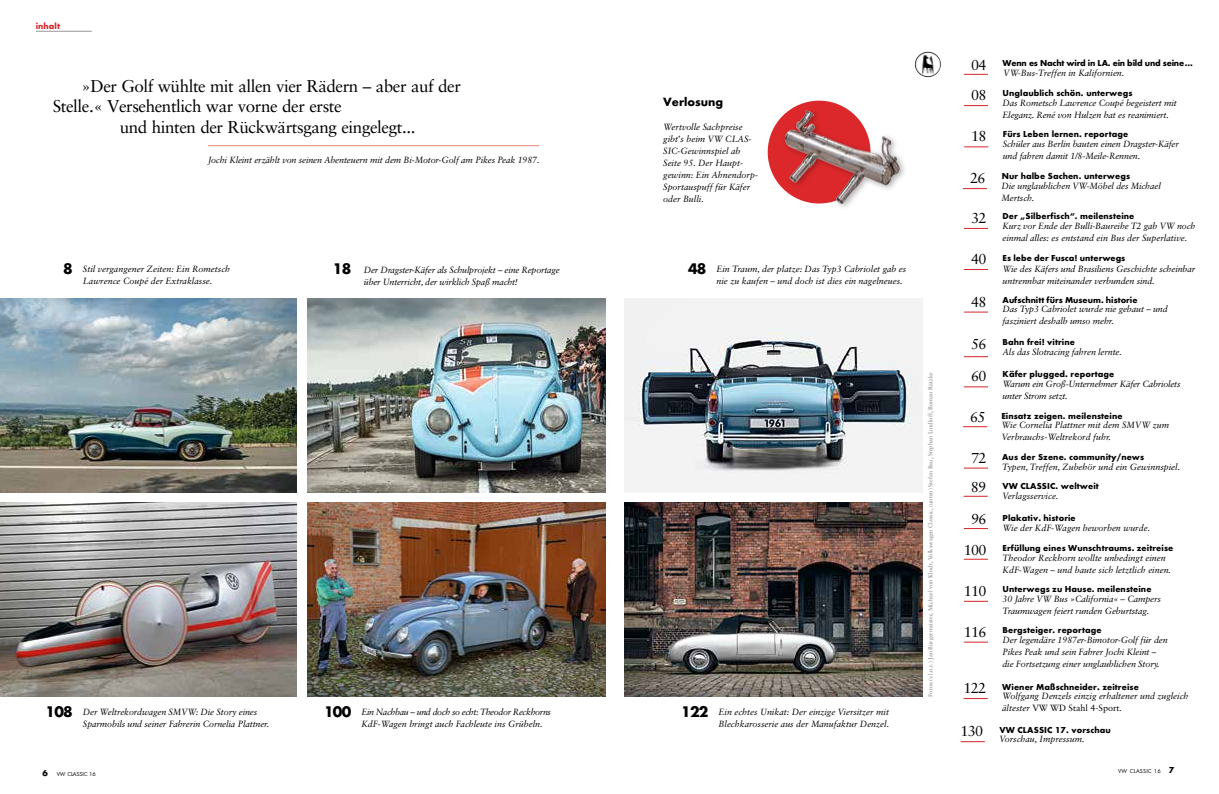
<style>
.page{position:relative;width:1219px;height:794px;background:#fff}
.page>*{position:absolute;margin:0;border:0;box-sizing:border-box;transform-origin:0 0}
.t1{font:17px "Sabon LT Std";letter-spacing:-.025em;color:#000}
.t2{font:700 16px "Futura TOT";letter-spacing:-.05em;color:#000}
.t3{font:700 12.5px "Futura TOT";color:#000}
.t4{font:italic 9px/12px "Sabon LT Std";letter-spacing:-.01em;color:#000}
.t5{font:700 9px "Futura TOT";letter-spacing:.01em;color:#000}
.t6{font:italic 9px/12px "Sabon LT Std";letter-spacing:-.04em;color:#000}
.t7{font:700 9px "Futura TOT";letter-spacing:-.02em;color:#000}
.t8{font:700 9px "Futura TOT";letter-spacing:.01em;color:#d6242a}
.t9{font:6px "Sabon LT Std";color:#838283}
.t10{font:6px "Futura TOT Boo";letter-spacing:-.025em;color:#000}
.t11{font:6px "Futura TOT Boo";color:#000}
.s1{font-style:normal}
.s2{font-family:"Sabon LT Std";font-weight:400;font-size:14.5px}
.s3{font-family:"Futura TOT";font-weight:700;font-size:9px}
</style>
<div class="page">
<hr style="left:208px;top:145px;width:331px;height:1px;background:#ea8a77">
<hr style="left:36px;top:31px;width:56px;height:1px;background:#989898">
<img style="left:0;top:502px;width:296px;height:195px">
<img style="left:307px;top:502px;width:298px;height:195px">
<img style="left:307px;top:298px;width:298px;height:194px">
<img style="left:0;top:298px;width:296px;height:194px">
<svg style="left:964px;top:386px;width:24px;height:1px"></svg>
<svg style="left:963px;top:188px;width:24px;height:1px"></svg>
<svg style="left:964px;top:105px;width:24px;height:1px"></svg>
<svg style="left:964px;top:74px;width:24px;height:1px"></svg>
<img style="left:915px;top:51px;width:26px;height:26px;border-radius:13px">
<svg style="left:964px;top:496px;width:24px;height:1px"></svg>
<svg style="left:964px;top:528px;width:24px;height:1px"></svg>
<svg style="left:964px;top:642px;width:24px;height:1px"></svg>
<svg style="left:964px;top:147px;width:24px;height:1px"></svg>
<svg style="left:963px;top:698px;width:25px;height:1px"></svg>
<svg style="left:961px;top:741px;width:24px;height:1px"></svg>
<svg style="left:964px;top:468px;width:24px;height:1px"></svg>
<svg style="left:963px;top:426px;width:24px;height:1px"></svg>
<svg style="left:964px;top:228px;width:24px;height:1px"></svg>
<svg style="left:964px;top:269px;width:24px;height:1px"></svg>
<svg style="left:964px;top:312px;width:24px;height:1px"></svg>
<svg style="left:964px;top:356px;width:24px;height:1px"></svg>
<svg style="left:964px;top:559px;width:24px;height:1px"></svg>
<svg style="left:964px;top:601px;width:24px;height:1px"></svg>
<img style="left:624px;top:502px;width:298px;height:195px">
<img style="left:624px;top:298px;width:298px;height:194px">
<img style="left:767px;top:106px;width:138px;height:102px">
<p class="t8" style="left:36px;top:20px;width:26px">inhalt</p>
<h1 class="t1" style="left:82px;top:75px;width:381px">»Der Golf wühlte mit allen vier Rädern – aber auf der</h1>
<h1 class="t1" style="left:53px;top:96px;width:290px">Stelle.« Versehentlich war vorne der erste</h1>
<h1 class="t1" style="left:120px;top:117px;width:297px">und hinten der Rückwärtsgang eingelegt...</h1>
<p class="t4" style="left:208px;top:153px;width:333px">Jochi Kleint erzählt von seinen Abenteuern mit dem Bi-Motor-Golf am Pikes Peak 1987.</p>
<h3 class="t3" style="left:663px;top:94px;width:61px">Verlosung</h3>
<p class="t4" style="left:663px;top:120px;width:96px">Wertvolle Sachpreise gibt<span class="s1">’</span>s beim VW CLAS-<br>SIC-Gewinnspiel ab<br>Seite 95. Der Haupt&shy;gewinn: Ein Ahnendorp-<br>Sportauspuff für Käfer oder Bulli.</p>
<p class="t7" style="left:1003px;top:57px;width:192px">Wenn es Nacht wird in LA. ein bild und seine...</p>
<p class="t4" style="left:971px;top:67px;width:155px"><sup>04</sup> VW-Bus-Treffen in Kalifornien.</p>
<p class="t5" style="left:1003px;top:87px;width:131px">Unglaublich schön. unterwegs</p>
<p class="t4" style="left:1002px;top:96px;width:176px;text-indent:-31px"><sup>08</sup> Das Rometsch Lawrence Coupé begeistert mit<br>Eleganz. René von Hulzen hat es reanimiert.</p>
<p class="t5" style="left:1003px;top:128px;width:127px">Fürs Leben lernen. reportage</p>
<p class="t4" style="left:1003px;top:138px;width:178px;text-indent:-31px"><sup>18</sup> Schüler aus Berlin bauten einen Dragster-Käfer und fahren damit 1/8-Meile-Rennen.</p>
<p class="t5" style="left:970px;top:171px;width:162px"><span class="s2">26</span> Nur halbe Sachen. unterwegs</p>
<p class="t4" style="left:1001px;top:180px;width:161px">Die unglaublichen VW-Möbel des Michael<br>Mertsch.</p>
<h2 class="t2" style="left:63px;top:259px;width:11px">8</h2>
<p class="t4" style="left:364px;top:263px;width:197px">Der Dragster-Käfer als Schulprojekt – eine Reportage über Unterricht, der wirklich Spaß macht!</p>
<h2 class="t2" style="left:333px;top:259px;width:20px">18</h2>
<p class="t4" style="left:83px;top:263px;width:149px">Stil vergangener Zeiten: Ein Rometsch<br>Lawrence Coupé der Extraklasse.</p>
<h2 class="t2" style="left:688px;top:259px;width:20px">48</h2>
<p class="t4" style="left:717px;top:263px;width:191px">Ein Traum, der platze: Das Typ3 Cabriolet gab es nie zu kaufen – und doch ist dies ein nagelneues.</p>
<p class="t5" style="left:1003px;top:210px;width:133px">Der „Silberfisch“. meilensteine</p>
<p class="t4" style="left:1003px;top:220px;width:194px;text-indent:-32px"><sup>32</sup> Kurz vor Ende der Bulli-Baureihe T2 gab VW noch einmal alles: es entstand ein Bus der Superlative.</p>
<p class="t5" style="left:971px;top:252px;width:156px"><span class="s2">40</span> Es lebe der Fusca! unterwegs</p>
<p class="t4" style="left:1003px;top:263px;width:194px">Wie des Käfers und Brasiliens Geschichte scheinbar untrennbar miteinander verbunden sind.</p>
<p class="t5" style="left:1003px;top:294px;width:136px">Aufschnitt fürs Museum. historie</p>
<p class="t4" style="left:1003px;top:303px;width:167px;text-indent:-32px"><sup>48</sup> Das Typ3 Cabriolet wurde nie gebaut – und fasziniert deshalb umso mehr.</p>
<p class="t5" style="left:971px;top:336px;width:105px"><span class="s2">56</span> Bahn frei! vitrine</p>
<p class="t4" style="left:1003px;top:345px;width:121px">Als das Slotracing fahren lernte.</p>
<h2 class="t2" style="left:46px;top:701px;width:29px">108</h2>
<p class="t6" style="left:361px;top:705px;width:191px">Ein Nachbau – und doch so echt: Theodor Reckhorns<br>KdF-Wagen bringt auch Fachleute ins Grübeln.</p>
<h2 class="t2" style="left:324px;top:702px;width:29px">100</h2>
<p class="t4" style="left:83px;top:705px;width:188px">Der Weltrekordwagen SMVW: Die Story eines<br>Sparmobils und seiner Fahrerin Cornelia Plattner.</p>
<h2 class="t2" style="left:681px;top:701px;width:29px">122</h2>
<p class="t4" style="left:719px;top:705px;width:172px">Ein echtes Unikat: Der einzige Viersitzer mit<br>Blechkarosserie aus der Manufaktur Denzel.</p>
<p class="t9" style="left:927px;top:697px;width:326px;rotate:-90deg">Fotos:(v.l.n.r.) Jan Bürgermeister, Michael von Klodt, Volkswagen Classic, (unten) Stefan Bau, Stephan Lindloff, Roman Rätzke</p>
<p class="t5" style="left:971px;top:368px;width:145px"><span class="s2">60</span> Käfer plugged. reportage</p>
<p class="t4" style="left:1002px;top:377px;width:180px">Warum ein Groß-Unternehmer Käfer Cabriolets unter Strom setzt.</p>
<p class="t5" style="left:970px;top:410px;width:154px"><span class="s2">65</span> Einsatz zeigen. meilensteine</p>
<p class="t4" style="left:1001px;top:419px;width:169px">Wie Cornelia Plattner mit dem SMVW zum<br>Verbrauchs-Weltrekord fuhr.</p>
<p class="t5" style="left:971px;top:451px;width:175px"><span class="s2">72</span> Aus der Szene. community/news</p>
<p class="t4" style="left:1002px;top:460px;width:179px">Typen, Treffen, Zubehör und ein Gewinnspiel.</p>
<p class="t5" style="left:971px;top:480px;width:130px"><span class="s2">89</span> VW CLASSIC. weltweit</p>
<p class="t4" style="left:1002px;top:489px;width:58px">Verlagsservice.</p>
<p class="t5" style="left:971px;top:512px;width:106px"><span class="s2">96</span> Plakativ. historie</p>
<p class="t4" style="left:1002px;top:521px;width:149px">Wie der KdF-Wagen beworben wurde.</p>
<p class="t5" style="left:964px;top:543px;width:211px"><span class="s2">100</span> Erfüllung eines Wunschtraums. zeitreise</p>
<p class="t4" style="left:1003px;top:552px;width:170px">Theodor Reckhorn wollte unbedingt einen<br>KdF-Wagen – und baute sich letztlich einen.</p>
<p class="t5" style="left:964px;top:583px;width:189px"><span class="s2">110</span> Unterwegs zu Hause. meilensteine</p>
<p class="t4" style="left:1003px;top:592px;width:160px">30 Jahre VW Bus »California« – Campers<br>Traumwagen feiert runden Geburtstag.</p>
<p class="t5" style="left:964px;top:625px;width:139px"><span class="s2">116</span> Bergsteiger. reportage</p>
<p class="t4" style="left:1002px;top:634px;width:167px">Der legendäre 1987er-Bimotor-Golf für den<br>Pikes Peak und sein Fahrer Jochi Kleint – die Fortsetzung einer unglaublichen Story.</p>
<p class="t5" style="left:963px;top:681px;width:177px"><span class="s2">122</span> Wiener Maßschneider. zeitreise</p>
<p class="t4" style="left:1002px;top:690px;width:188px">Wolfgang Denzels einzig erhaltener und zugleich ältester <span class="s1">VW WD Stahl 4-Sport</span>.</p>
<p class="t5" style="left:960px;top:724px;width:152px"><span class="s2">130</span> VW CLASSIC 17. vorschau</p>
<p class="t4" style="left:999px;top:733px;width:87px">Vorschau, Impressum.</p>
<p class="t10" style="left:43px;top:770px;width:55px"><span class="s3">6</span> VW CLASSIC 16</p>
<p class="t11" style="left:1118px;top:767px;width:58px">VW CLASSIC 16 <span class="s3">7</span></p>
</div>
